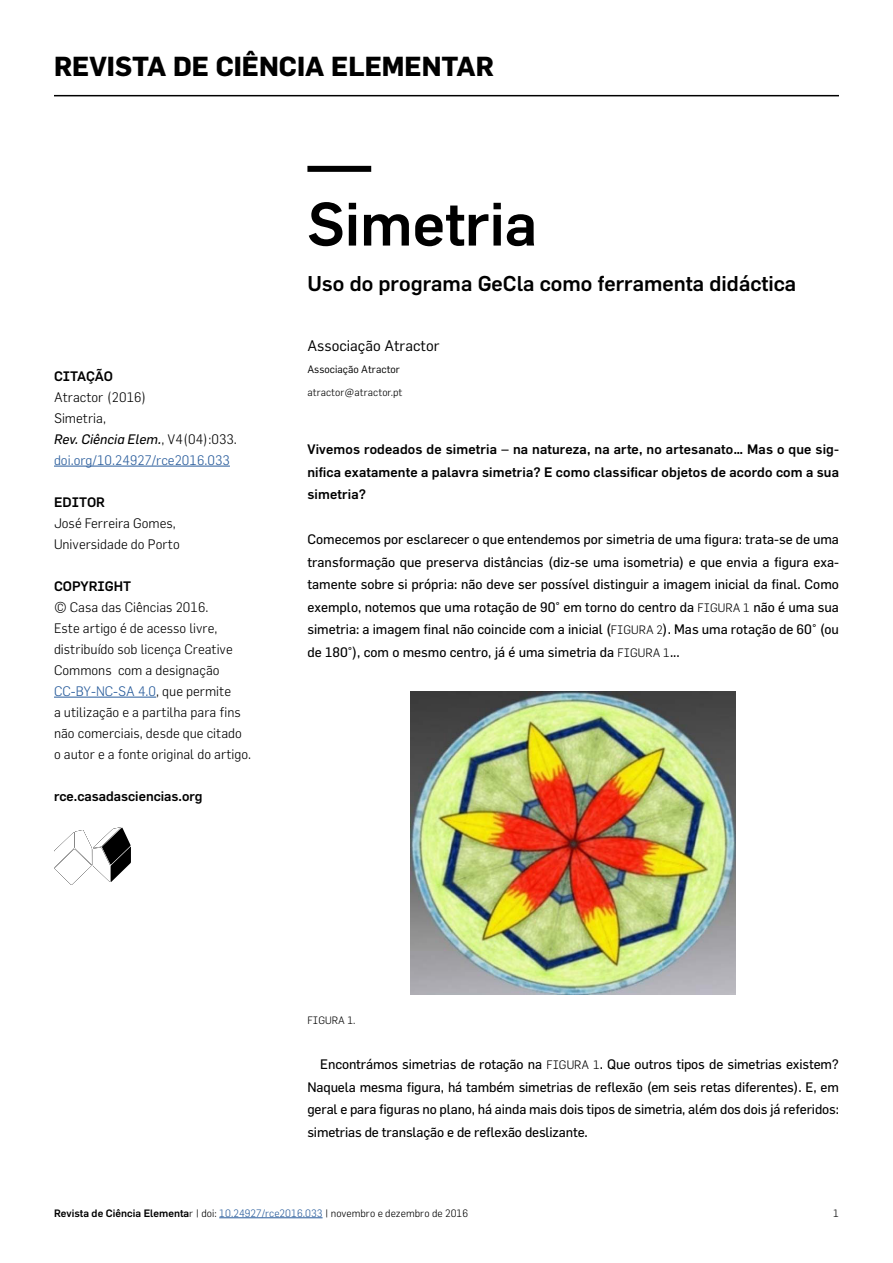
<style>
.page{position:relative;width:893px;height:1263px;background:#fff}
.page>*{position:absolute;margin:0;border:0;box-sizing:border-box;transform-origin:0 0}
.t1{font:500 60px "Flama";color:#000}
.t2{font:700 27px "Flama";color:#000}
.t3{font:500 21px "Flama";color:#000}
.t4{font:15px "Flama";color:#000}
.t5{font:13.5px/22.5px "Flama";letter-spacing:-.005em;color:#000;text-align:justify}
.t6{font:300 13.5px/21px "Flama";color:#000}
.t7{font:500 13.5px/22.5px "Flama";letter-spacing:.01em;color:#000;text-align:justify}
.t8{font:500 13.5px "Flama";letter-spacing:-.01em;color:#000}
.t9{font:300 10.5px "Flama";color:#000}
.t10{font:10.5px "Flama";color:#000}
.s1{font-weight:400;font-style:italic}
.s2{color:#275b9b}
.s3{font-weight:300;font-size:12px}
.s4{font-weight:500}
</style>
<div class="page">
<hr style="left:54px;top:95px;width:785px;height:1px;background:#000">
<hr style="left:219px;top:1217px;width:104px;height:1px;background:#275b9b">
<hr style="left:54px;top:466px;width:176px;height:1px;background:#275b9b">
<hr style="left:54px;top:697px;width:102px;height:1px;background:#275b9b">
<svg style="left:54px;top:827px;width:77px;height:58px"></svg>
<div style="left:307px;top:166px;width:64px;height:6px;background:#000"></div>
<img style="left:411px;top:691px;width:324px;height:303px">
<h2 class="t2" style="left:54px;top:50px;width:441px">REVISTA DE CIÊNCIA ELEMENTAR</h2>
<p class="t8" style="left:54px;top:368px;width:60px">CITAÇÃO</p>
<p class="t6" style="left:54px;top:386px;width:184px">Atractor (2016)<br>Simetria,<br><span class="s1">Rev. Ciência Elem.</span>, V4(04):033. <span class="s2">doi.org/10.24927/rce2016.033</span></p>
<p class="t7" style="left:54px;top:490px;width:53px">EDITOR</p>
<p class="t6" style="left:54px;top:512px;width:127px">José Ferreira Gomes,<br>Universidade do Porto</p>
<p class="t7" style="left:54px;top:574px;width:79px">COPYRIGHT</p>
<p class="t6" style="left:54px;top:596px;width:199px">© Casa das Ciências 2016.<br>Este artigo é de acesso livre, distribuído sob licença Creative<br>Commons com a designação<br><span class="s2">CC-BY-NC-SA 4.0</span>, que permite<br>a utilização e a partilha para fins não comerciais, desde que citado o autor e a fonte original do artigo.</p>
<p class="t7" style="left:54px;top:784px;width:150px">rce.casadasciencias.org</p>
<h1 class="t1" style="left:307px;top:188px;width:231px">Simetria</h1>
<h3 class="t3" style="left:307px;top:270px;width:490px">Uso do programa GeCla como ferramenta didáctica</h3>
<p class="t4" style="left:307px;top:336px;width:134px">Associação Atractor</p>
<p class="t10" style="left:307px;top:363px;width:94px">Associação Atractor</p>
<p class="t9" style="left:307px;top:385px;width:97px">atractor@atractor.pt</p>
<p class="t7" style="left:307px;top:438px;width:533px">Vivemos rodeados de simetria – na natureza, na arte, no artesanato… Mas o que sig&shy;nifica exatamente a palavra simetria? E como classificar objetos de acordo com a sua simetria?</p>
<p class="t5" style="left:307px;top:528px;width:533px">Comecemos por esclarecer o que entendemos por simetria de uma figura: trata-se de uma transformação que preserva distâncias (diz-se uma isometria) e que envia a figura exa&shy;tamente sobre si própria: não deve ser possível distinguir a imagem inicial da final. Como exemplo, notemos que uma rotação de 90° em torno do centro da <span class="s3">FIGURA 1</span> não é uma sua simetria: a imagem final não coincide com a inicial (<span class="s3">FIGURA 2</span>). Mas uma rotação de 60° (ou de 180°), com o mesmo centro, já é uma simetria da <span class="s3">FIGURA 1</span>...</p>
<p class="t9" style="left:307px;top:1014px;width:50px">FIGURA 1.</p>
<p class="t5" style="left:307px;top:1053px;width:533px;text-indent:13px">Encontrámos simetrias de rotação na <span class="s3">FIGURA 1</span>. Que outros tipos de simetrias existem?<br>Naquela mesma figura, há também simetrias de reflexão (em seis retas diferentes). E, em geral e para figuras no plano, há ainda mais dois tipos de simetria, além dos dois já referidos: simetrias de translação e de reflexão deslizante.</p>
<p class="t9" style="left:54px;top:1207px;width:416px"><span class="s4">Revista de Ciência Elementa</span>r | doi: <span class="s2">10.24927/rce2016.033</span> | novembro e dezembro de 2016</p>
<p class="t9" style="left:833px;top:1207px;width:7px">1</p>
</div>
